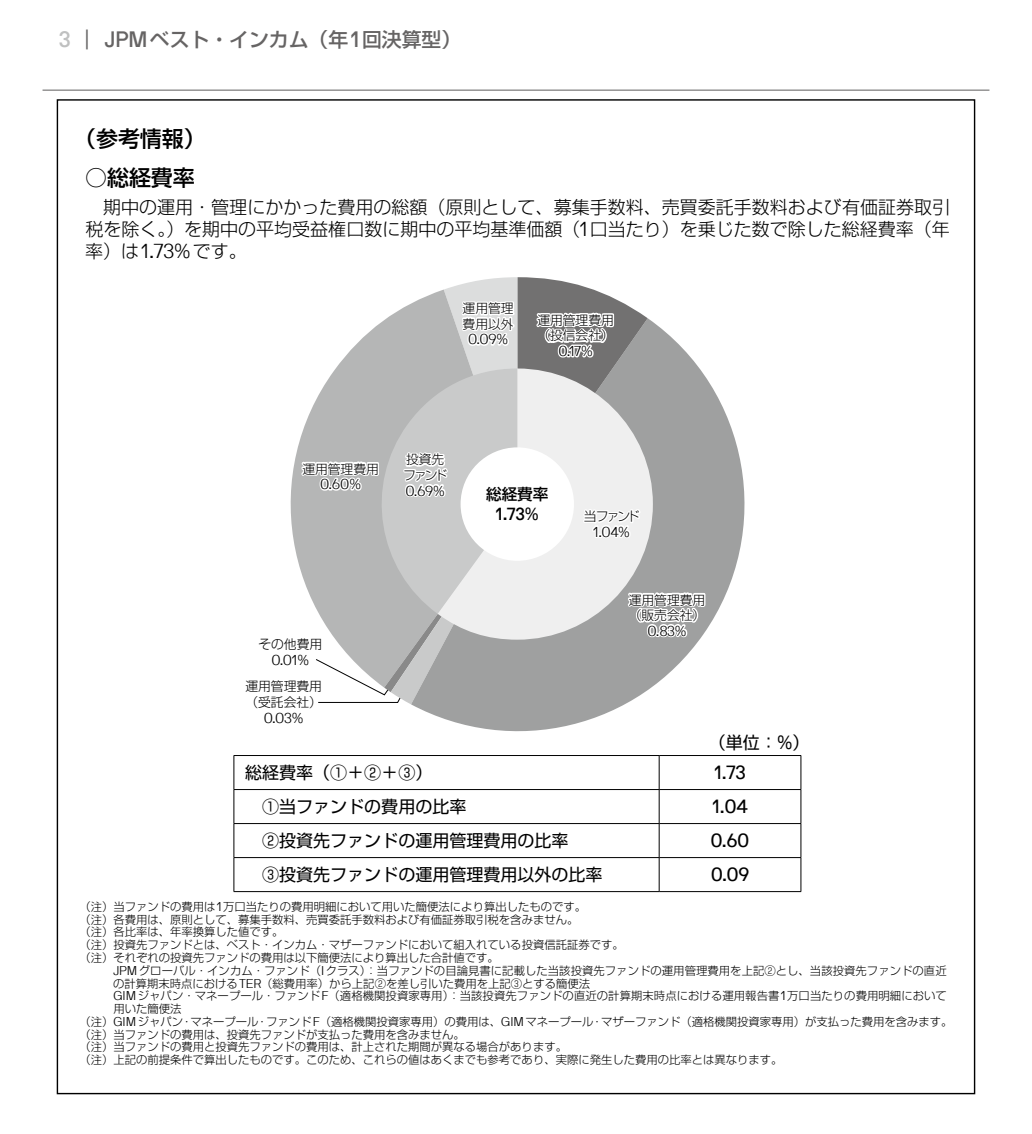
<style>
.page{position:relative;width:1032px;height:1134px;background:#fff}
.page>*{position:absolute;margin:0;border:0;box-sizing:border-box;transform-origin:0 0}
.t1{font:500 22px "Shin Go Pro";color:#000}
.t2{font:500 19.8px "Shin Go Pro";color:#666464}
.t3{font:19px "JPMAM Pro Reg";letter-spacing:-.01em;color:#000}
.t4{font:300 18px/22.2px "Shin Go Pro";color:#000;text-align:justify}
.t5{font:17.4px "JPMAM Pro Med";color:#000}
.t6{font:17px "Shin Go Pro";color:#000}
.t7{font:500 15.6px "Shin Go Pro";color:#000}
.t8{font:14.2px "JPMAM Pro Lig";letter-spacing:-.005em;color:#000}
.t9{font:300 12.8px/15.6px "Shin Go Pro";color:#000}
.t10{font:300 11.4px/12.8px "Shin Go Pro";color:#000}
.s1{font-family:"JPMAM Pro Med";font-weight:400;font-size:22.2px;color:#bfc0c0}
.s2{font-family:"JPMAM Pro Med";font-weight:400;font-size:22.2px}
.s3{font-family:"JPMAM Pro Lig";font-weight:400;font-size:20.2px}
.s4{font-family:"JPMAM Pro Reg";font-size:19px}
.s5{font-family:"JPMAM Pro Lig";font-weight:400;font-size:12.6px}
</style>
<div class="page">
<svg style="left:707px;top:379px;width:38px;height:250px;fill:#9fa0a0"></svg>
<svg style="left:290px;top:277px;width:417px;height:455px"></svg>
<hr style="left:234px;top:755px;width:425px;height:1px;background:#000">
<hr style="left:234px;top:756px;width:1px;height:33px;background:#000">
<hr style="left:659px;top:755px;width:142px;height:1px;background:#000">
<hr style="left:659px;top:756px;width:1px;height:33px;background:#000">
<hr style="left:800px;top:756px;width:1px;height:33px;background:#000">
<hr style="left:234px;top:789px;width:425px;height:1px;background:#000">
<hr style="left:234px;top:790px;width:1px;height:33px;background:#000">
<hr style="left:659px;top:789px;width:142px;height:1px;background:#000">
<hr style="left:659px;top:790px;width:1px;height:33px;background:#000">
<hr style="left:800px;top:790px;width:1px;height:33px;background:#000">
<hr style="left:234px;top:823px;width:425px;height:1px;background:#000">
<hr style="left:234px;top:824px;width:1px;height:33px;background:#000">
<hr style="left:659px;top:823px;width:142px;height:1px;background:#000">
<hr style="left:659px;top:824px;width:1px;height:33px;background:#000">
<hr style="left:800px;top:824px;width:1px;height:33px;background:#000">
<hr style="left:234px;top:857px;width:425px;height:1px;background:#000">
<hr style="left:234px;top:858px;width:1px;height:33px;background:#000">
<hr style="left:659px;top:857px;width:142px;height:1px;background:#000">
<hr style="left:659px;top:858px;width:1px;height:33px;background:#000">
<hr style="left:800px;top:858px;width:1px;height:33px;background:#000">
<hr style="left:234px;top:891px;width:425px;height:1px;background:#000">
<hr style="left:659px;top:891px;width:142px;height:1px;background:#000">
<hr style="left:43px;top:90px;width:946px;height:1px;background:#727171">
<h2 class="t2" style="left:59px;top:23px;width:403px"><span class="s1">3</span> ｜ <span class="s2">JPM</span>ベスト・インカム（年<span class="s2">1</span>回決算型）</h2>
<h1 class="t1" style="left:74px;top:120px;width:133px">（参考情報）</h1>
<h1 class="t1" style="left:85px;top:160px;width:111px">○総経費率</h1>
<h3 class="t4" style="left:85px;top:194px;width:866px;text-indent:18px">期中の運用・管理にかかった費用の総額（原則として、募集手数料、売買委託手数料および有価証券取引税を除く。）を期中の平均受益権口数に期中の平均基準価額（<span class="s3">1</span>口当たり）を乗じた数で除した総経費率（年率）は<span class="s3">1.73%</span>です。</h3>
<p class="t9" style="left:463px;top:299px;width:53px">運用管理費用以外</p>
<p class="t8" style="left:468px;top:331px;width:42px">0.09%</p>
<p class="t9" style="left:537px;top:311px;width:78px">運用管理費用（投信会社）</p>
<p class="t8" style="left:558px;top:343px;width:36px">0.17%</p>
<p class="t9" style="left:302px;top:459px;width:78px">運用管理費用</p>
<p class="t8" style="left:320px;top:476px;width:42px">0.60%</p>
<p class="t9" style="left:403px;top:450px;width:45px">投資先ファンド</p>
<p class="t8" style="left:405px;top:482px;width:41px">0.69%</p>
<p class="t9" style="left:258px;top:635px;width:65px">その他費用</p>
<p class="t8" style="left:271px;top:652px;width:39px">0.01%</p>
<p class="t9" style="left:245px;top:677px;width:78px">運用管理費用（受託会社）</p>
<p class="t8" style="left:264px;top:709px;width:41px">0.03%</p>
<h3 class="t7" style="left:486px;top:481px;width:64px">総経費率</h3>
<h3 class="t5" style="left:496px;top:504px;width:44px">1.73%</h3>
<p class="t9" style="left:584px;top:507px;width:57px">当ファンド</p>
<p class="t8" style="left:593px;top:523px;width:38px">1.04%</p>
<p class="t9" style="left:629px;top:590px;width:78px">運用管理費用（販売会社）</p>
<p class="t8" style="left:647px;top:622px;width:41px">0.83%</p>
<h3 class="t6" style="left:709px;top:729px;width:102px">（単位：<span class="s4">%</span>）</h3>
<h3 class="t6" style="left:245px;top:758px;width:189px">総経費率（①＋②＋③）</h3>
<h3 class="t3" style="left:714px;top:761px;width:33px">1.73</h3>
<h3 class="t6" style="left:262px;top:793px;width:206px">①当ファンドの費用の比率</h3>
<h3 class="t3" style="left:712px;top:795px;width:37px">1.04</h3>
<h3 class="t6" style="left:262px;top:827px;width:308px">②投資先ファンドの運用管理費用の比率</h3>
<h3 class="t3" style="left:710px;top:829px;width:41px">0.60</h3>
<h3 class="t6" style="left:262px;top:861px;width:342px">③投資先ファンドの運用管理費用以外の比率</h3>
<h3 class="t3" style="left:711px;top:863px;width:40px">0.09</h3>
<p class="t10" style="left:79px;top:899px;width:546px">（注）当ファンドの費用は<span class="s5">1</span>万口当たりの費用明細において用いた簡便法により算出したものです。<br>（注）各費用は、原則として、募集手数料、売買委託手数料および有価証券取引税を含みません。<br>（注）各比率は、年率換算した値です。<br>（注）投資先ファンドとは、ベスト・インカム・マザーファンドにおいて組入れている投資信託証券です。（注）それぞれの投資先ファンドの費用は以下簡便法により算出した合計値です。</p>
<p class="t10" style="left:113px;top:963px;width:835px"><span class="s5">JPM</span>グローバル・インカム・ファンド（<span class="s5">I</span>クラス）：当ファンドの目論見書に記載した当該投資先ファンドの運用管理費用を上記②とし、当該投資先ファンドの直近</p>
<p class="t10" style="left:113px;top:975px;width:478px">の計算期末時点における<span class="s5">TER</span>（総費用率）から上記②を差し引いた費用を上記③とする簡便法</p>
<p class="t10" style="left:113px;top:988px;width:835px"><span class="s5">GIM</span>ジャパン・マネープール・ファンド<span class="s5">F</span>（適格機関投資家専用）：当該投資先ファンドの直近の計算期末時点における運用報告書<span class="s5">1</span>万口当たりの費用明細において</p>
<p class="t10" style="left:113px;top:1001px;width:70px">用いた簡便法</p>
<p class="t10" style="left:79px;top:1014px;width:875px">（注）<span class="s5">GIM</span>ジャパン・マネープール・ファンド<span class="s5">F</span>（適格機関投資家専用）の費用は、<span class="s5">GIM</span>マネープール・マザーファンド（適格機関投資家専用）が支払った費用を含みます。</p>
<p class="t10" style="left:79px;top:1026px;width:387px">（注）当ファンドの費用は、投資先ファンドが支払った費用を含みません。</p>
<p class="t10" style="left:79px;top:1039px;width:489px">（注）当ファンドの費用と投資先ファンドの費用は、計上された期間が異なる場合があります。</p>
<p class="t10" style="left:79px;top:1052px;width:704px">（注）上記の前提条件で算出したものです。このため、これらの値はあくまでも参考であり、実際に発生した費用の比率とは異なります。</p>
</div>
